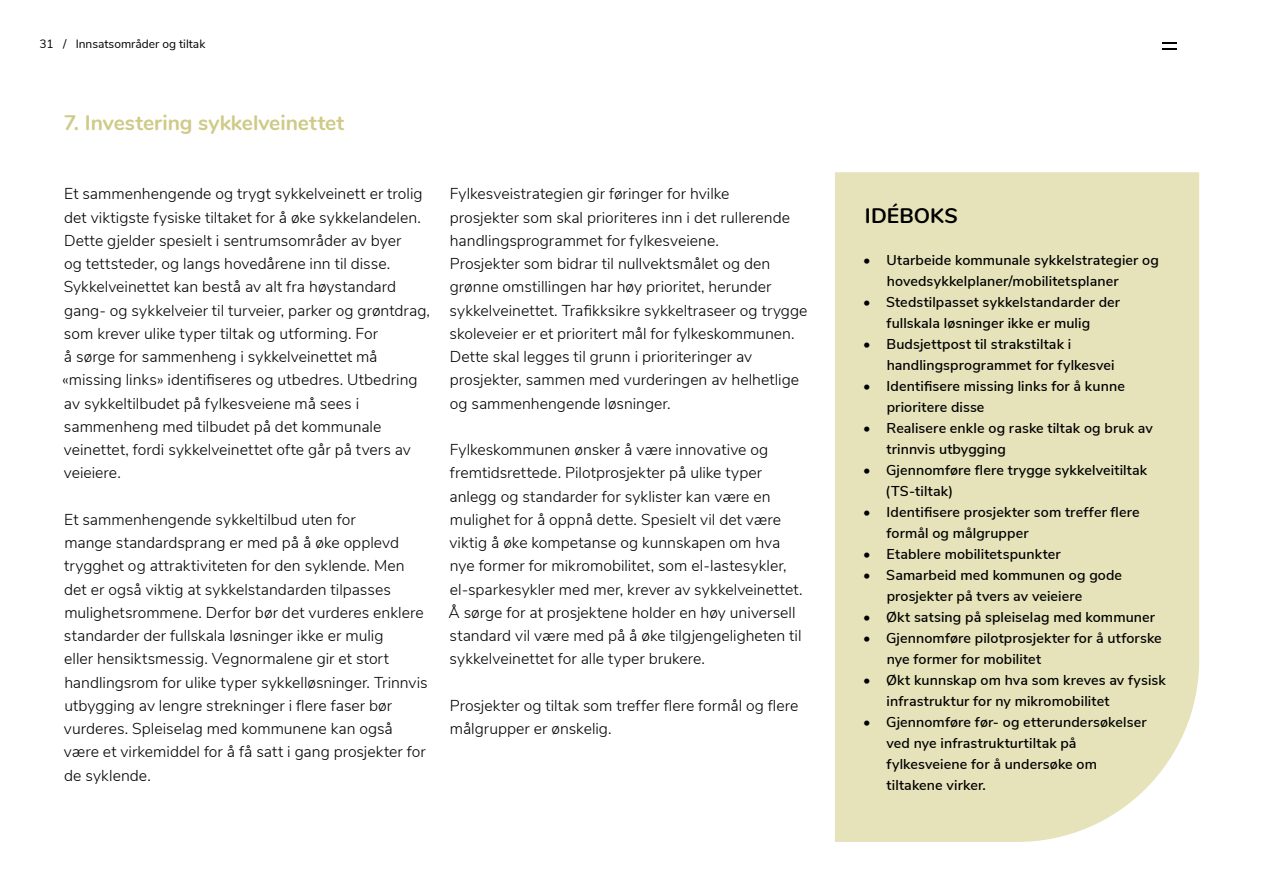
<style>
.page{position:relative;width:1263px;height:893px;background:#fff}
.page>*{position:absolute;margin:0;border:0;box-sizing:border-box;transform-origin:0 0}
.t1{font:700 21px "Nunito";color:#cfca87}
.t2{font:700 21px "Nunito";letter-spacing:.005em;color:#000}
.t3{font:300 15.75px/23.2px "Nunito Sans";color:#000}
.t4{font:600 14.25px/21px "Nunito Sans";letter-spacing:.01em;color:#000}
.t5{font:12px "Nunito Sans";color:#000}
</style>
<div class="page">
<div style="left:835px;top:172px;width:364px;height:670px;background:#e6e3bb"></div>
<svg style="left:1163px;top:42px;width:14px;height:1px"></svg>
<svg style="left:1163px;top:49px;width:14px;height:1px"></svg>
<p class="t5" style="left:39px;top:35px;width:167px">31 / Innsatsområder og tiltak</p>
<h1 class="t1" style="left:64px;top:107px;width:282px">7. Investering sykkelveinettet</h1>
<p class="t3" style="left:62px;top:181px;width:369px">Et sammenhengende og trygt sykkelveinett er trolig det viktigste fysiske tiltaket for å øke sykkelandelen.<br>Dette gjelder spesielt i sentrumsområder av byer<br>og tettsteder, og langs hovedårene inn til disse.<br>Sykkelveinettet kan bestå av alt fra høystandard gang- og sykkelveier til turveier, parker og grøntdrag, som krever ulike typer tiltak og utforming. For<br>å sørge for sammenheng i sykkelveinettet må «missing links» identifiseres og utbedres. Utbedring av sykkeltilbudet på fylkesveiene må sees i sammenheng med tilbudet på det kommunale veinettet, fordi sykkelveinettet ofte går på tvers av veieiere.</p>
<p class="t3" style="left:64px;top:507px;width:365px">Et sammenhengende sykkeltilbud uten for<br>mange standardsprang er med på å øke opplevd trygghet og attraktiviteten for den syklende. Men det er også viktig at sykkelstandarden tilpasses mulighetsrommene. Derfor bør det vurderes enklere standarder der fullskala løsninger ikke er mulig<br>eller hensiktsmessig. Vegnormalene gir et stort handlingsrom for ulike typer sykkelløsninger. Trinnvis utbygging av lengre strekninger i flere faser bør vurderes. Spleiselag med kommunene kan også være et virkemiddel for å få satt i gang prosjekter for de syklende.</p>
<p class="t3" style="left:449px;top:181px;width:359px">Fylkesveistrategien gir føringer for hvilke<br>prosjekter som skal prioriteres inn i det rullerende handlingsprogrammet for fylkesveiene.<br>Prosjekter som bidrar til nullvektsmålet og den grønne omstillingen har høy prioritet, herunder sykkelveinettet. Trafikksikre sykkeltraseer og trygge skoleveier er et prioritert mål for fylkeskommunen.<br>Dette skal legges til grunn i prioriteringer av prosjekter, sammen med vurderingen av helhetlige og sammenhengende løsninger.</p>
<p class="t3" style="left:448px;top:437px;width:356px">Fylkeskommunen ønsker å være innovative og fremtidsrettede. Pilotprosjekter på ulike typer anlegg og standarder for syklister kan være en mulighet for å oppnå dette. Spesielt vil det være viktig å øke kompetanse og kunnskapen om hva nye former for mikromobilitet, som el-lastesykler, el-sparkesykler med mer, krever av sykkelveinettet.<br>Å sørge for at prosjektene holder en høy universell standard vil være med på å øke tilgjengeligheten til sykkelveinettet for alle typer brukere.</p>
<p class="t3" style="left:450px;top:693px;width:350px">Prosjekter og tiltak som treffer flere formål og flere målgrupper er ønskelig.</p>
<h1 class="t2" style="left:865px;top:200px;width:95px">IDÉBOKS</h1>
<p class="t4" style="left:887px;top:249px;width:274px;text-indent:-24px">• Utarbeide kommunale sykkelstrategier og hovedsykkelplaner/mobilitetsplaner</p>
<p class="t4" style="left:863px;top:291px;width:258px;text-align:center">• Stedstilpasset sykkelstandarder der fullskala løsninger ikke er mulig</p>
<p class="t4" style="left:887px;top:333px;width:229px;text-indent:-24px">• Budsjettpost til strakstiltak i handlingsprogrammet for fylkesvei</p>
<p class="t4" style="left:887px;top:375px;width:240px;text-indent:-24px">• Identifisere missing links for å kunne prioritere disse</p>
<p class="t4" style="left:886px;top:417px;width:268px;text-indent:-23px">• Realisere enkle og raske tiltak og bruk av trinnvis utbygging</p>
<p class="t4" style="left:886px;top:459px;width:263px;text-indent:-23px">• Gjennomføre flere trygge sykkelveitiltak (TS-tiltak)</p>
<p class="t4" style="left:886px;top:501px;width:255px;text-indent:-23px">• Identifisere prosjekter som treffer flere formål og målgrupper</p>
<p class="t4" style="left:863px;top:543px;width:199px">• Etablere mobilitetspunkter</p>
<p class="t4" style="left:887px;top:564px;width:237px;text-indent:-24px">• Samarbeid med kommunen og gode prosjekter på tvers av veieiere</p>
<p class="t4" style="left:863px;top:606px;width:293px">• Økt satsing på spleiselag med kommuner</p>
<p class="t4" style="left:887px;top:627px;width:277px;text-indent:-24px">• Gjennomføre pilotprosjekter for å utforske nye former for mobilitet</p>
<p class="t4" style="left:887px;top:669px;width:281px;text-indent:-23px">• Økt kunnskap om hva som kreves av fysisk infrastruktur for ny mikromobilitet</p>
<p class="t4" style="left:886px;top:711px;width:262px;text-indent:-23px">• Gjennomføre før- og etterundersøkelser ved nye infrastrukturtiltak på fylkesveiene for å undersøke om tiltakene virker.</p>
</div>
